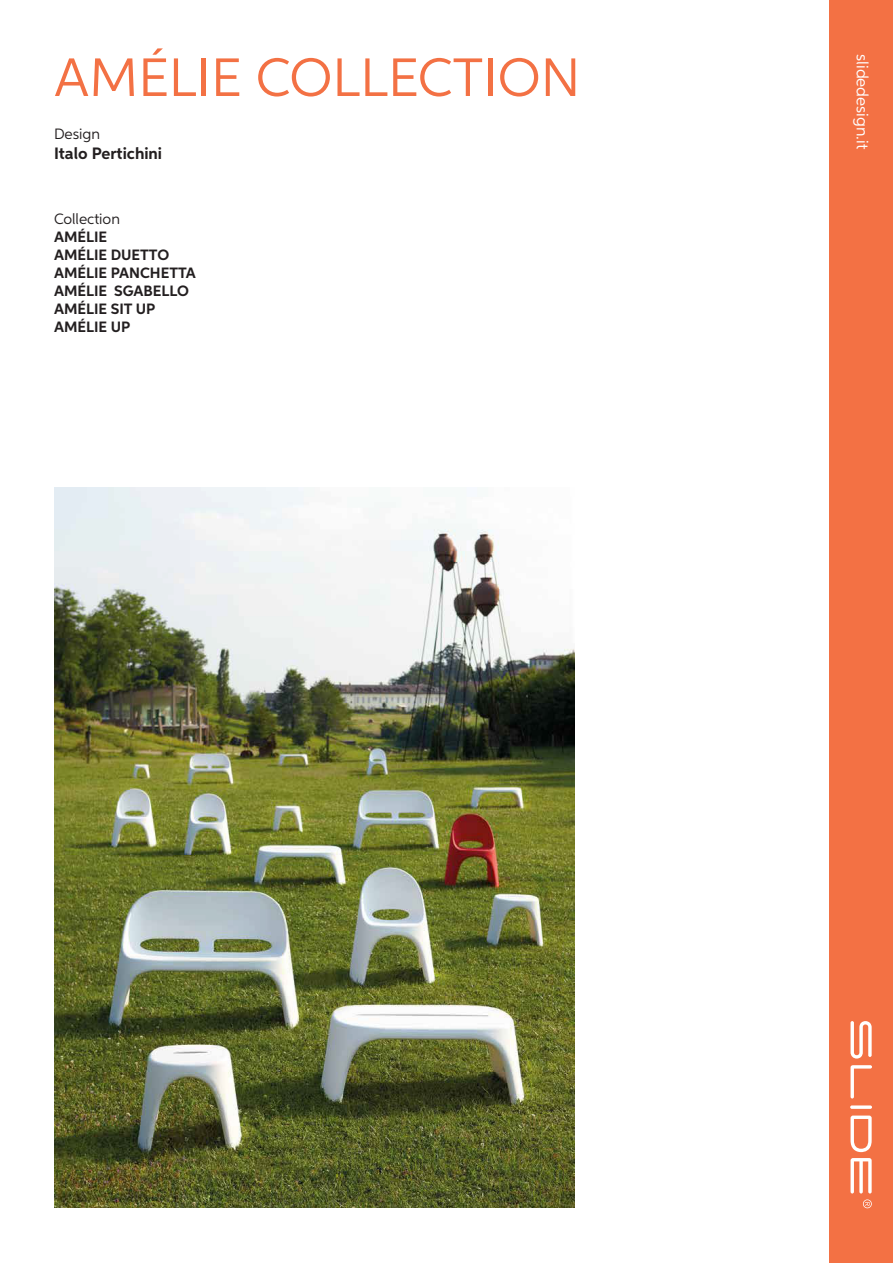
<style>
.page{position:relative;width:893px;height:1263px;background:#fff}
.page>*{position:absolute;margin:0;border:0;box-sizing:border-box;transform-origin:0 0}
.t1{font:54px "Aspira";color:#f37144}
.t2{font:700 16.5px "Aspira";color:#231f20}
.t3{font:16.5px "Aspira";color:#fff}
.t4{font:700 15px "Aspira";color:#231f20}
.t5{font:15px "Aspira";color:#231f20}
</style>
<div class="page">
<div style="left:829px;top:0;width:64px;height:1263px;background:#f37144"></div>
<svg style="left:863px;top:1199px;width:9px;height:9px"></svg>
<svg style="left:850px;top:1105px;width:22px;height:4px"></svg>
<svg style="left:850px;top:1115px;width:22px;height:37px"></svg>
<svg style="left:850px;top:1065px;width:22px;height:33px"></svg>
<svg style="left:850px;top:1158px;width:22px;height:35px"></svg>
<svg style="left:850px;top:1021px;width:22px;height:37px"></svg>
<img style="left:54px;top:488px;width:520px;height:720px">
<p class="t1" style="left:54px;top:45px;width:528px">AMÉLIE COLLECTION</p>
<p class="t5" style="left:54px;top:125px;width:48px">Design</p>
<p class="t2" style="left:54px;top:143px;width:110px">Italo Pertichini</p>
<p class="t5" style="left:54px;top:210px;width:68px">Collection</p>
<p class="t4" style="left:54px;top:228px;width:55px">AMÉLIE</p>
<p class="t4" style="left:54px;top:246px;width:117px">AMÉLIE DUETTO</p>
<p class="t4" style="left:54px;top:264px;width:143px">AMÉLIE PANCHETTA</p>
<p class="t4" style="left:54px;top:282px;width:136px">AMÉLIE SGABELLO</p>
<p class="t4" style="left:54px;top:300px;width:103px">AMÉLIE SIT UP</p>
<p class="t4" style="left:54px;top:318px;width:78px">AMÉLIE UP</p>
<p class="t3" style="left:872px;top:54px;width:97px;rotate:90deg">slidedesign.it</p>
</div>
